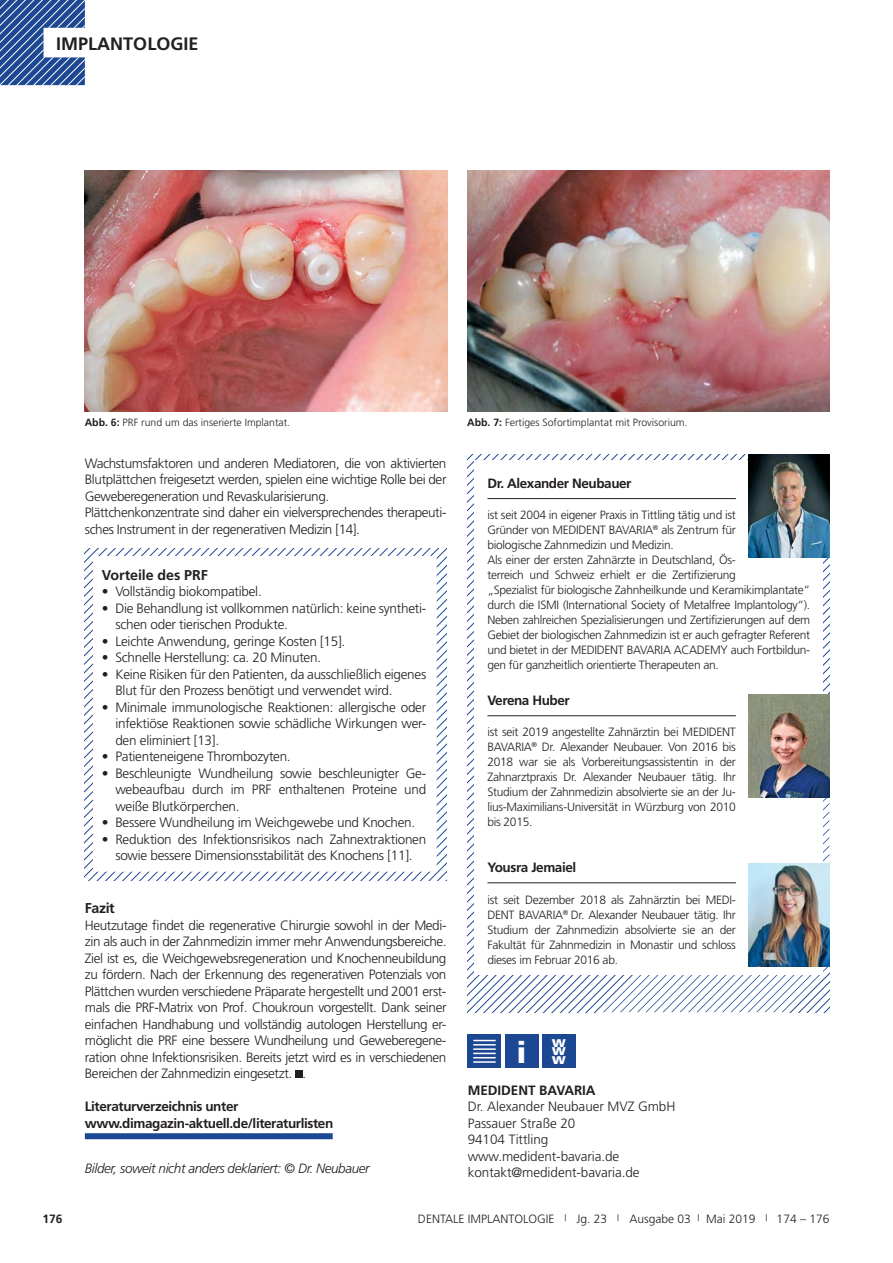
<style>
.page{position:relative;width:893px;height:1263px;background:#fff}
.page>*{position:absolute;margin:0;border:0;box-sizing:border-box;transform-origin:0 0}
.t1{font:900 30px "Frutiger";color:#fff}
.t2{font:700 18px "Frutiger";color:#231f20}
.t3{font:900 15px "Frutiger";color:#fff}
.t4{font:700 14.25px "Frutiger";letter-spacing:-.005em;color:#231f20}
.t5{font:300 13.5px/16.5px "Frutiger";letter-spacing:-.02em;color:#231f20}
.t6{font:700 13.5px/16.5px "Frutiger";letter-spacing:-.03em;color:#231f20}
.t7{font:italic 300 13.5px "Frutiger";letter-spacing:-.03em;color:#231f20}
.t8{font:700 13.5px "Frutiger";letter-spacing:-.005em;color:#231f20}
.t9{font:300 12px/15px "Frutiger";letter-spacing:-.025em;color:#231f20;text-align:justify}
.t10{font:300 12px "Frutiger";color:#231f20}
.t11{font:700 12px "Frutiger";color:#231f20}
.t12{font:300 10.5px "Frutiger";color:#231f20}
.s1{font-weight:700}
.s2{font-size:9px}
</style>
<div class="page">
<div style="left:295px;top:1070px;width:8px;height:8px;background:#231f20"></div>
<svg style="left:0;top:0;width:85px;height:85px"></svg>
<img style="left:85px;top:170px;width:362px;height:242px">
<img style="left:467px;top:170px;width:362px;height:242px">
<svg style="left:85px;top:549px;width:361px;height:122px"></svg>
<div style="left:94px;top:557px;width:342px;height:314px;background:#fff"></div>
<svg style="left:468px;top:454px;width:361px;height:123px"></svg>
<div style="left:474px;top:461px;width:349px;height:514px;background:#fff"></div>
<hr style="left:487px;top:498px;width:248px;height:1px;background:#231f20">
<hr style="left:487px;top:715px;width:248px;height:1px;background:#231f20">
<hr style="left:487px;top:882px;width:248px;height:1px;background:#231f20">
<img style="left:748px;top:454px;width:81px;height:104px">
<img style="left:748px;top:694px;width:81px;height:104px">
<img style="left:748px;top:863px;width:81px;height:104px">
<div style="left:468px;top:1034px;width:33px;height:34px;background:#1c4792"></div>
<svg style="left:473px;top:1040px;width:22px;height:1px"></svg>
<hr style="left:473px;top:1044px;width:22px;height:2px;background:#fff">
<hr style="left:473px;top:1048px;width:22px;height:2px;background:#fff">
<svg style="left:473px;top:1053px;width:22px;height:5px"></svg>
<hr style="left:473px;top:1061px;width:22px;height:2px;background:#fff">
<div style="left:505px;top:1034px;width:33px;height:34px;background:#1c4792"></div>
<div style="left:542px;top:1034px;width:33px;height:34px;background:#1c4792"></div>
<div style="left:85px;top:1133px;width:248px;height:6px;background:#1c4792"></div>
<h2 class="t2" style="left:56px;top:36px;width:144px">IMPLANTOLOGIE</h2>
<p class="t12" style="left:85px;top:419px;width:207px"><span class="s1">Abb. 6:</span> PRF rund um das inserierte Implantat.</p>
<p class="t12" style="left:467px;top:419px;width:222px"><span class="s1">Abb. 7:</span> Fertiges Sofortimplantat mit Provisorium.</p>
<p class="t5" style="left:85px;top:456px;width:363px">Wachstumsfaktoren und anderen Mediatoren, die von aktivierten Blutplättchen freigesetzt werden, spielen eine wichtige Rolle bei der Geweberegeneration und Revaskularisierung.<br>Plättchenkonzentrate sind daher ein vielversprechendes therapeuti&shy;sches Instrument in der regenerativen Medizin [14].</p>
<p class="t4" style="left:102px;top:569px;width:107px">Vorteile des PRF</p>
<p class="t5" style="left:102px;top:584px;width:161px">• Vollständig biokompatibel.</p>
<p class="t5" style="left:115px;top:601px;width:312px;text-indent:-14px">• Die Behandlung ist vollkommen natürlich: keine syntheti&shy;schen oder tierischen Produkte.</p>
<p class="t5" style="left:102px;top:634px;width:245px">• Leichte Anwendung, geringe Kosten [15].</p>
<p class="t5" style="left:102px;top:650px;width:221px">• Schnelle Herstellung: ca. 20 Minuten.</p>
<p class="t5" style="left:115px;top:667px;width:312px;text-indent:-14px">• Keine Risiken für den Patienten, da ausschließlich eigenes<br>Blut für den Prozess benötigt und verwendet wird.</p>
<p class="t5" style="left:115px;top:700px;width:312px;text-align:justify;text-indent:-14px">• Minimale immunologische Reaktionen: allergische oder infektiöse Reaktionen sowie schädliche Wirkungen wer&shy;den eliminiert [13].</p>
<p class="t5" style="left:102px;top:749px;width:190px">• Patienteneigene Thrombozyten.</p>
<p class="t5" style="left:115px;top:766px;width:312px;text-align:justify;text-indent:-14px">• Beschleunigte Wundheilung sowie beschleunigter Ge&shy;webeaufbau durch im PRF enthaltenen Proteine und weiße Blutkörperchen.</p>
<p class="t5" style="left:102px;top:815px;width:315px">• Bessere Wundheilung im Weichgewebe und Knochen.</p>
<p class="t5" style="left:102px;top:832px;width:326px;text-align:center">• Reduktion des Infektionsrisikos nach Zahnextraktionen sowie bessere Dimensionsstabilität des Knochens [11].</p>
<p class="t4" style="left:85px;top:903px;width:31px">Fazit</p>
<p class="t5" style="left:85px;top:918px;width:363px;text-align:justify">Heutzutage findet die regenerative Chirurgie sowohl in der Medi&shy;zin als auch in der Zahnmedizin immer mehr Anwendungsbereiche.<br>Ziel ist es, die Weichgewebsregeneration und Knochenneubildung zu fördern. Nach der Erkennung des regenerativen Potenzials von Plättchen wurden verschiedene Präparate hergestellt und 2001 erst&shy;mals die PRF-Matrix von Prof. Choukroun vorgestellt. Dank seiner einfachen Handhabung und vollständig autologen Herstellung er&shy;möglicht die PRF eine bessere Wundheilung und Geweberegene&shy;ration ohne Infektionsrisiken. Bereits jetzt wird es in verschiedenen Bereichen der Zahnmedizin eingesetzt. .</p>
<p class="t6" style="left:85px;top:1099px;width:250px">Literaturverzeichnis unter www.dimagazin-aktuell.de/literaturlisten</p>
<p class="t7" style="left:85px;top:1162px;width:286px">Bilder, soweit nicht anders deklariert: © Dr. Neubauer</p>
<p class="t6" style="left:487px;top:476px;width:146px">Dr. Alexander Neubauer</p>
<p class="t9" style="left:487px;top:509px;width:324px;text-align:left">ist seit 2004 in eigener Praxis in Tittling tätig und ist<br>Gründer von MEDIDENT BAVARIA<sup>®</sup> als Zentrum für<br>biologische Zahnmedizin und Medizin.<br>Als einer der ersten Zahnärzte in Deutschland, Ös-<br>terreich und Schweiz erhielt er die Zertifizierung<br>„Spezialist für biologische Zahnheilkunde und Keramikimplantate“ durch die ISMI (International Society of Metalfree Implantology“).<br>Neben zahlreichen Spezialisierungen und Zertifizierungen auf dem Gebiet der biologischen Zahnmedizin ist er auch gefragter Referent und bietet in der MEDIDENT BAVARIA ACADEMY auch Fortbildun&shy;gen für ganzheitlich orientierte Therapeuten an.</p>
<p class="t6" style="left:487px;top:693px;width:84px">Verena Huber</p>
<p class="t9" style="left:487px;top:726px;width:250px">ist seit 2019 angestellte Zahnärztin bei MEDIDENT BAVARIA<sup>®</sup> Dr. Alexander Neubauer. Von 2016 bis 2018 war sie als Vorbereitungsassistentin in der Zahnarztpraxis Dr. Alexander Neubauer tätig. Ihr Studium der Zahnmedizin absolvierte sie an der Ju&shy;lius-Maximilians-Universität in Würzburg von 2010 bis 2015.</p>
<p class="t6" style="left:487px;top:860px;width:90px">Yousra Jemaiel</p>
<p class="t9" style="left:487px;top:893px;width:250px">ist seit Dezember 2018 als Zahnärztin bei MEDI-DENT BAVARIA<sup>®</sup> Dr. Alexander Neubauer tätig. Ihr Studium der Zahnmedizin absolvierte sie an der Fakultät für Zahnmedizin in Monastir und schloss dieses im Februar 2016 ab.</p>
<h1 class="t1" style="left:516px;top:1040px;width:12px">i</h1>
<p class="t3" style="left:551px;top:1035px;width:16px">w</p>
<p class="t3" style="left:551px;top:1044px;width:16px">w</p>
<p class="t3" style="left:551px;top:1053px;width:16px">w</p>
<p class="t8" style="left:468px;top:1085px;width:129px">MEDIDENT BAVARIA</p>
<p class="t5" style="left:468px;top:1099px;width:209px">Dr. Alexander Neubauer MVZ GmbH<br>Passauer Straße 20<br>94104 Tittling www.medident-bavaria.de kontakt@medident-bavaria.de</p>
<p class="t11" style="left:42px;top:1214px;width:22px">176</p>
<p class="t10" style="left:418px;top:1214px;width:413px">DENTALE IMPLANTOLOGIE <span class="s2">|</span> Jg. 23 <span class="s2">|</span> Ausgabe 03 <span class="s2">|</span> Mai 2019 <span class="s2">|</span> 174 – 176</p>
</div>
